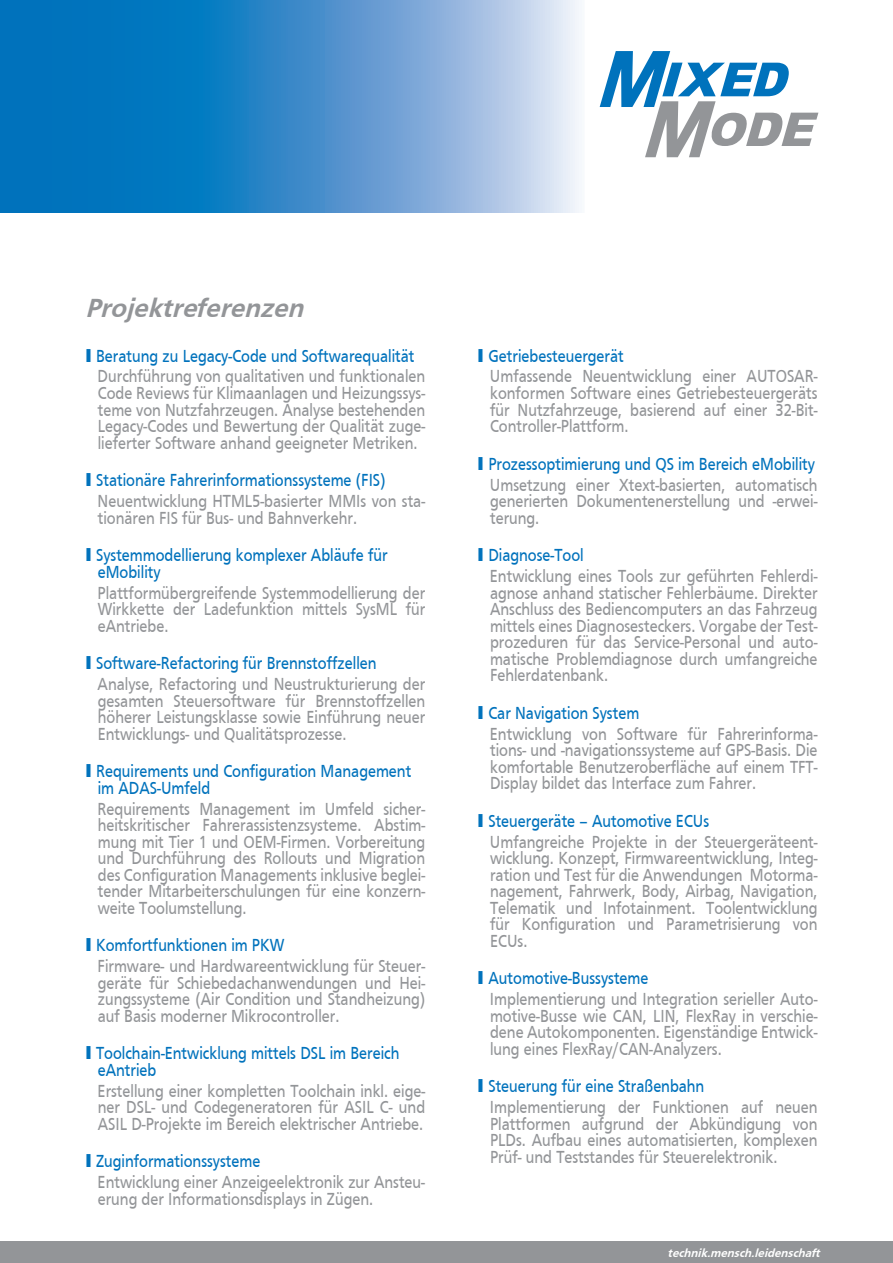
<style>
.page{position:relative;width:893px;height:1263px;background:#fff}
.page>*{position:absolute;margin:0;border:0;box-sizing:border-box;transform-origin:0 0}
.Seitenunterüberschri{font:italic 700 27px "Frutiger";color:#939598}
.t1{font:18px/16.5px "Frutiger Condensed";color:#939598;text-align:justify}
.t2{font:18px/16.5px "Frutiger Condensed";color:#0072bc}
.t3{font:italic 700 12px "Frutiger";color:#fff}
.s1{font-family:"Arial";font-weight:900}
</style>
<div class="page">
<div style="left:0;top:1242px;width:893px;height:21px;background:#939598"></div>
<hr style="left:0;top:0;width:1px;height:213px;background:#231f20">
<svg style="left:1px;top:0;width:578px;height:212px;background:#4a96ce"></svg>
<svg style="left:600px;top:51px;width:218px;height:106px"></svg>
<p class="Seitenunterüberschri" style="left:85px;top:293px;width:219px">Projektreferenzen</p>
<p class="t2" style="left:85px;top:347px;width:331px"><span class="s1">I</span> Beratung zu Legacy-Code und Softwarequalität</p>
<p class="t1" style="left:98px;top:368px;width:329px">Durchführung von qualitativen und funktionalen Code Reviews für Klimaanlagen und Heizungssys&shy;teme von Nutzfahrzeugen. Analyse bestehenden Legacy-Codes und Bewertung der Qualität zuge&shy;lieferter Software anhand geeigneter Metriken.</p>
<p class="t2" style="left:85px;top:472px;width:302px"><span class="s1">I</span> Stationäre Fahrerinformationssysteme (FIS)</p>
<p class="t1" style="left:98px;top:493px;width:329px">Neuentwicklung HTML5-basierter MMIs von sta&shy;tionären FIS für Bus- und Bahnverkehr.</p>
<p class="t2" style="left:98px;top:547px;width:291px;text-indent:-13px"><span class="s1">I</span> Systemmodellierung komplexer Abläufe für eMobility</p>
<p class="t1" style="left:98px;top:584px;width:329px">Plattformübergreifende Systemmodellierung der Wirkkette der Ladefunktion mittels SysML für eAntriebe.</p>
<p class="t2" style="left:85px;top:655px;width:293px"><span class="s1">I</span> Software-Refactoring für Brennstoffzellen</p>
<p class="t1" style="left:98px;top:676px;width:329px">Analyse, Refactoring und Neustrukturierung der gesamten Steuersoftware für Brennstoffzellen höherer Leistungsklasse sowie Einführung neuer Entwicklungs- und Qualitätsprozesse.</p>
<p class="t2" style="left:98px;top:763px;width:315px;text-indent:-13px"><span class="s1">I</span> Requirements und Configuration Management im ADAS-Umfeld</p>
<p class="t1" style="left:98px;top:800px;width:329px">Requirements Management im Umfeld sicher&shy;heitskritischer Fahrerassistenzsysteme. Abstim&shy;mung mit Tier 1 und OEM-Firmen. Vorbereitung und Durchführung des Rollouts und Migration des Configuration Managements inklusive beglei&shy;tender Mitarbeiterschulungen für eine konzern&shy;weite Toolumstellung.</p>
<p class="t2" style="left:85px;top:937px;width:201px"><span class="s1">I</span> Komfortfunktionen im PKW</p>
<p class="t1" style="left:98px;top:958px;width:329px">Firmware- und Hardwareentwicklung für Steuer&shy;geräte für Schiebedachanwendungen und Hei&shy;zungssysteme (Air Condition und Standheizung) auf Basis moderner Mikrocontroller.</p>
<p class="t2" style="left:98px;top:1045px;width:303px;text-indent:-13px"><span class="s1">I</span> Toolchain-Entwicklung mittels DSL im Bereich eAntrieb</p>
<p class="t1" style="left:98px;top:1082px;width:329px">Erstellung einer kompletten Toolchain inkl. eige&shy;ner DSL- und Codegeneratoren für ASIL C- und ASIL D-Projekte im Bereich elektrischer Antriebe.</p>
<p class="t2" style="left:85px;top:1153px;width:177px"><span class="s1">I</span> Zuginformationssysteme</p>
<p class="t1" style="left:98px;top:1174px;width:329px">Entwicklung einer Anzeigeelektronik zur Ansteu&shy;erung der Informationsdisplays in Zügen.</p>
<p class="t2" style="left:477px;top:347px;width:148px"><span class="s1">I</span> Getriebesteuergerät</p>
<p class="t1" style="left:490px;top:368px;width:329px">Umfassende Neuentwicklung einer AUTOSAR&shy;konformen Software eines Getriebesteuergeräts für Nutzfahrzeuge, basierend auf einer 32-Bit-Controller-Plattform.</p>
<p class="t2" style="left:477px;top:455px;width:339px"><span class="s1">I</span> Prozessoptimierung und QS im Bereich eMobility</p>
<p class="t1" style="left:490px;top:476px;width:329px">Umsetzung einer Xtext-basierten, automatisch generierten Dokumentenerstellung und -erwei&shy;terung.</p>
<p class="t2" style="left:477px;top:547px;width:108px"><span class="s1">I</span> Diagnose-Tool</p>
<p class="t1" style="left:490px;top:568px;width:329px">Entwicklung eines Tools zur geführten Fehlerdi&shy;agnose anhand statischer Fehlerbäume. Direkter Anschluss des Bediencomputers an das Fahrzeug mittels eines Diagnosesteckers. Vorgabe der Test&shy;prozeduren für das Service-Personal und auto&shy;matische Problemdiagnose durch umfangreiche Fehlerdatenbank.</p>
<p class="t2" style="left:477px;top:704px;width:163px"><span class="s1">I</span> Car Navigation System</p>
<p class="t1" style="left:490px;top:725px;width:329px">Entwicklung von Software für Fahrerinforma&shy;tions- und -navigationssysteme auf GPS-Basis. Die komfortable Benutzeroberfläche auf einem TFT-Display bildet das Interface zum Fahrer.</p>
<p class="t2" style="left:477px;top:812px;width:233px"><span class="s1">I</span> Steuergeräte – Automotive ECUs</p>
<p class="t1" style="left:490px;top:833px;width:329px">Umfangreiche Projekte in der Steuergeräteent&shy;wicklung. Konzept, Firmwareentwicklung, Integ&shy;ration und Test für die Anwendungen Motorma&shy;nagement, Fahrwerk, Body, Airbag, Navigation, Telematik und Infotainment. Toolentwicklung für Konfiguration und Parametrisierung von ECUs.</p>
<p class="t2" style="left:477px;top:970px;width:173px"><span class="s1">I</span> Automotive-Bussysteme</p>
<p class="t1" style="left:490px;top:991px;width:329px">Implementierung und Integration serieller Auto&shy;motive-Busse wie CAN, LIN, FlexRay in verschie&shy;dene Autokomponenten. Eigenständige Entwick&shy;lung eines FlexRay/CAN-Analyzers.</p>
<p class="t2" style="left:477px;top:1078px;width:229px"><span class="s1">I</span> Steuerung für eine Straßenbahn</p>
<p class="t1" style="left:490px;top:1099px;width:329px">Implementierung der Funktionen auf neuen Plattformen aufgrund der Abkündigung von PLDs. Aufbau eines automatisierten, komplexen Prüf- und Teststandes für Steuerelektronik.</p>
<p class="t3" style="left:668px;top:1245px;width:154px">technik.mensch.leidenschaft</p>
</div>
